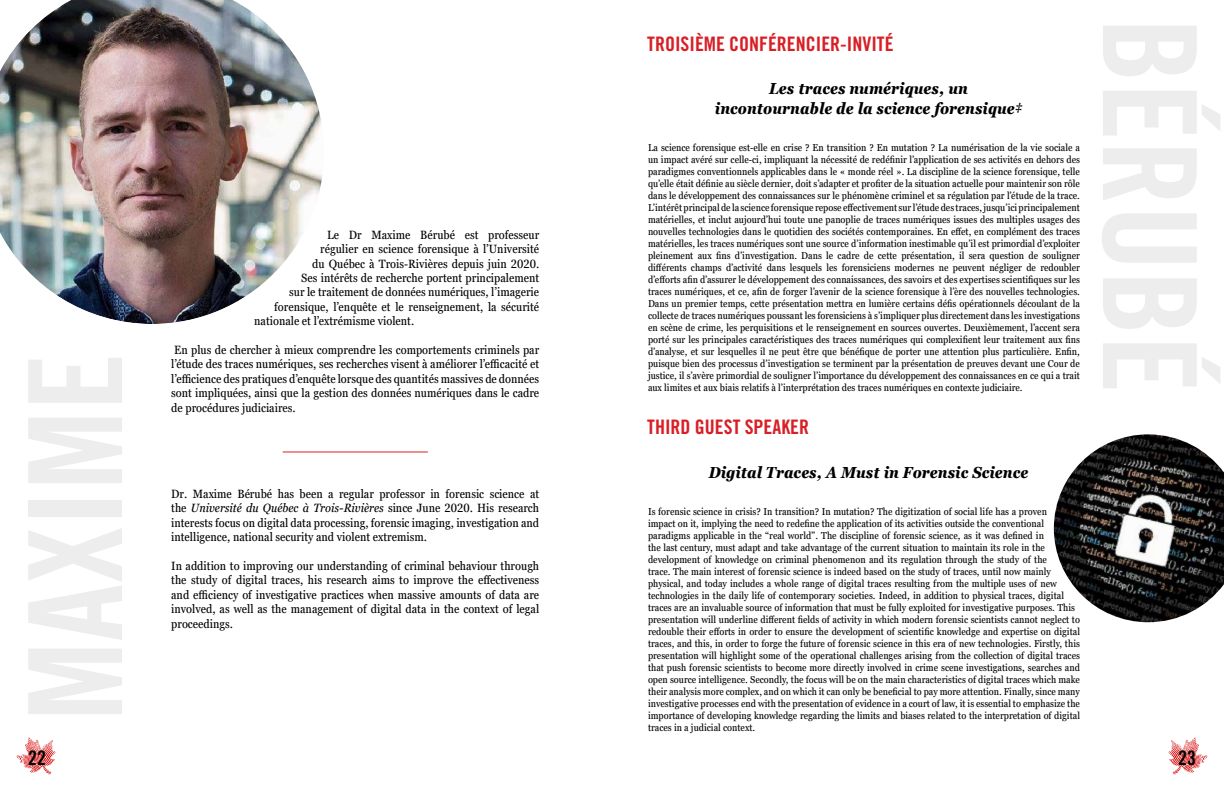
<style>
.page{position:relative;width:1224px;height:792px;background:#fff}
.page>*{position:absolute;margin:0;border:0;box-sizing:border-box;transform-origin:0 0}
.t1{font:20px "Trade Gothic Bold Cond Twenty";color:#d81f26}
.t2{font:20px "Trade Gothic Bold Cond Twenty";color:#000}
.t3{font:italic 700 condensed 16px/19.2px "Georgia Pro";color:#000;text-align:center}
.t4{font:condensed 12px/14.4px "Georgia Pro";color:#000;text-align:justify}
.t5{font:condensed 10px/12px "Georgia Pro";color:#000;text-align:justify}
.s1{font-style:italic}
</style>
<div class="page">
<svg style="left:1169px;top:738px;width:38px;height:36px"></svg>
<svg style="left:17px;top:738px;width:38px;height:36px"></svg>
<img style="left:0;top:0;width:322px;height:324px">
<hr style="left:283px;top:451px;width:145px;height:1px;background:#d81f26">
<img style="left:1054px;top:434px;width:170px;height:188px">
<p class="t4" style="left:327px;top:228px;width:213px">Le Dr Maxime Bérubé est professeur</p>
<p class="t4" style="left:320px;top:242px;width:220px">régulier en science forensique à l’Université</p>
<p class="t4" style="left:312px;top:257px;width:229px">du Québec à Trois-Rivières depuis juin 2020.</p>
<p class="t4" style="left:301px;top:271px;width:240px">Ses intérêts de recherche portent principalement</p>
<p class="t4" style="left:289px;top:286px;width:251px">sur le traitement de données numériques, l’imagerie</p>
<p class="t4" style="left:274px;top:300px;width:266px">forensique, l’enquête et le renseignement, la sécurité</p>
<p class="t4" style="left:254px;top:314px;width:162px">nationale et l’extrémisme violent.</p>
<p class="t4" style="left:171px;top:343px;width:370px">En plus de chercher à mieux comprendre les comportements criminels par l’étude des traces numériques, ses recherches visent à améliorer l’efficacité et l’efficience des pratiques d’enquête lorsque des quantités massives de données sont impliquées, ainsi que la gestion des données numériques dans le cadre de procédures judiciaires.</p>
<p class="t4" style="left:171px;top:487px;width:369px">Dr. Maxime Bérubé has been a regular professor in forensic science at the <span class="s1">Université du Québec à Trois-Rivières</span> since June 2020. His research interests focus on digital data processing, forensic imaging, investigation and intelligence, national security and violent extremism.</p>
<p class="t4" style="left:171px;top:559px;width:370px">In addition to improving our understanding of criminal behaviour through the study of digital traces, his research aims to improve the effectiveness and efficiency of investigative practices when massive amounts of data are involved, as well as the management of digital data in the context of legal proceedings.</p>
<h1 class="t1" style="left:647px;top:32px;width:248px">TROISIÈME CONFÉRENCIER-INVITÉ</h1>
<h2 class="t3" style="left:715px;top:80px;width:309px">Les traces numériques, un incontournable de la science forensique‡</h2>
<p class="t5" style="left:648px;top:142px;width:434px">La science forensique est-elle en crise ? En transition ? En mutation ? La numérisation de la vie sociale a un impact avéré sur celle-ci, impliquant la nécessité de redéfinir l’application de ses activités en dehors des paradigmes conventionnels applicables dans le « monde réel ». La discipline de la science forensique, telle qu’elle était définie au siècle dernier, doit s’adapter et profiter de la situation actuelle pour maintenir son rôle dans le développement des connaissances sur le phénomène criminel et sa régulation par l’étude de la trace.<br>L’intérêt principal de la science forensique repose effectivement sur l’étude des traces, jusqu’ici principalement matérielles, et inclut aujourd’hui toute une panoplie de traces numériques issues des multiples usages des nouvelles technologies dans le quotidien des sociétés contemporaines. En effet, en complément des traces matérielles, les traces numériques sont une source d’information inestimable qu’il est primordial d’exploiter pleinement aux fins d’investigation. Dans le cadre de cette présentation, il sera question de souligner différents champs d’activité dans lesquels les forensiciens modernes ne peuvent négliger de redoubler d’efforts afin d’assurer le développement des connaissances, des savoirs et des expertises scientifiques sur les traces numériques, et ce, afin de forger l’avenir de la science forensique à l’ère des nouvelles technologies.<br>Dans un premier temps, cette présentation mettra en lumière certains défis opérationnels découlant de la collecte de traces numériques poussant les forensiciens à s’impliquer plus directement dans les investigations en scène de crime, les perquisitions et le renseignement en sources ouvertes. Deuxièmement, l’accent sera porté sur les principales caractéristiques des traces numériques qui complexifient leur traitement aux fins d’analyse, et sur lesquelles il ne peut être que bénéfique de porter une attention plus particulière. Enfin, puisque bien des processus d’investigation se terminent par la présentation de preuves devant une Cour de justice, il s’avère primordial de souligner l’importance du développement des connaissances en ce qui a trait aux limites et aux biais relatifs à l’interprétation des traces numériques en contexte judiciaire.</p>
<h1 class="t1" style="left:647px;top:415px;width:163px">THIRD GUEST SPEAKER</h1>
<h2 class="t3" style="left:709px;top:463px;width:321px">Digital Traces, A Must in Forensic Science</h2>
<p class="t5" style="left:648px;top:506px;width:434px;text-align:left">Is forensic science in crisis? In transition? In mutation? The digitization of social life has a proven<br>impact on it, implying the need to redefine the application of its activities outside the conventional paradigms applicable in the “real world”. The discipline of forensic science, as it was defined in<br>the last century, must adapt and take advantage of the current situation to maintain its role in the development of knowledge on criminal phenomenon and its regulation through the study of the<br>trace. The main interest of forensic science is indeed based on the study of traces, until now mainly physical, and today includes a whole range of digital traces resulting from the multiple uses of new technologies in the daily life of contemporary societies. Indeed, in addition to physical traces, digital traces are an invaluable source of information that must be fully exploited for investigative purposes. This presentation will underline different fields of activity in which modern forensic scientists cannot neglect to redouble their efforts in order to ensure the development of scientific knowledge and expertise on digital traces, and this, in order to forge the future of forensic science in this era of new technologies. Firstly, this presentation will highlight some of the operational challenges arising from the collection of digital traces that push forensic scientists to become more directly involved in crime scene investigations, searches and open source intelligence. Secondly, the focus will be on the main characteristics of digital traces which make their analysis more complex, and on which it can only be beneficial to pay more attention. Finally, since many investigative processes end with the presentation of evidence in a court of law, it is essential to emphasize the importance of developing knowledge regarding the limits and biases related to the interpretation of digital traces in a judicial context.</p>
<h1 class="t2" style="left:28px;top:746px;width:19px">22</h1>
<h1 class="t2" style="left:1178px;top:746px;width:19px">23</h1>
</div>
